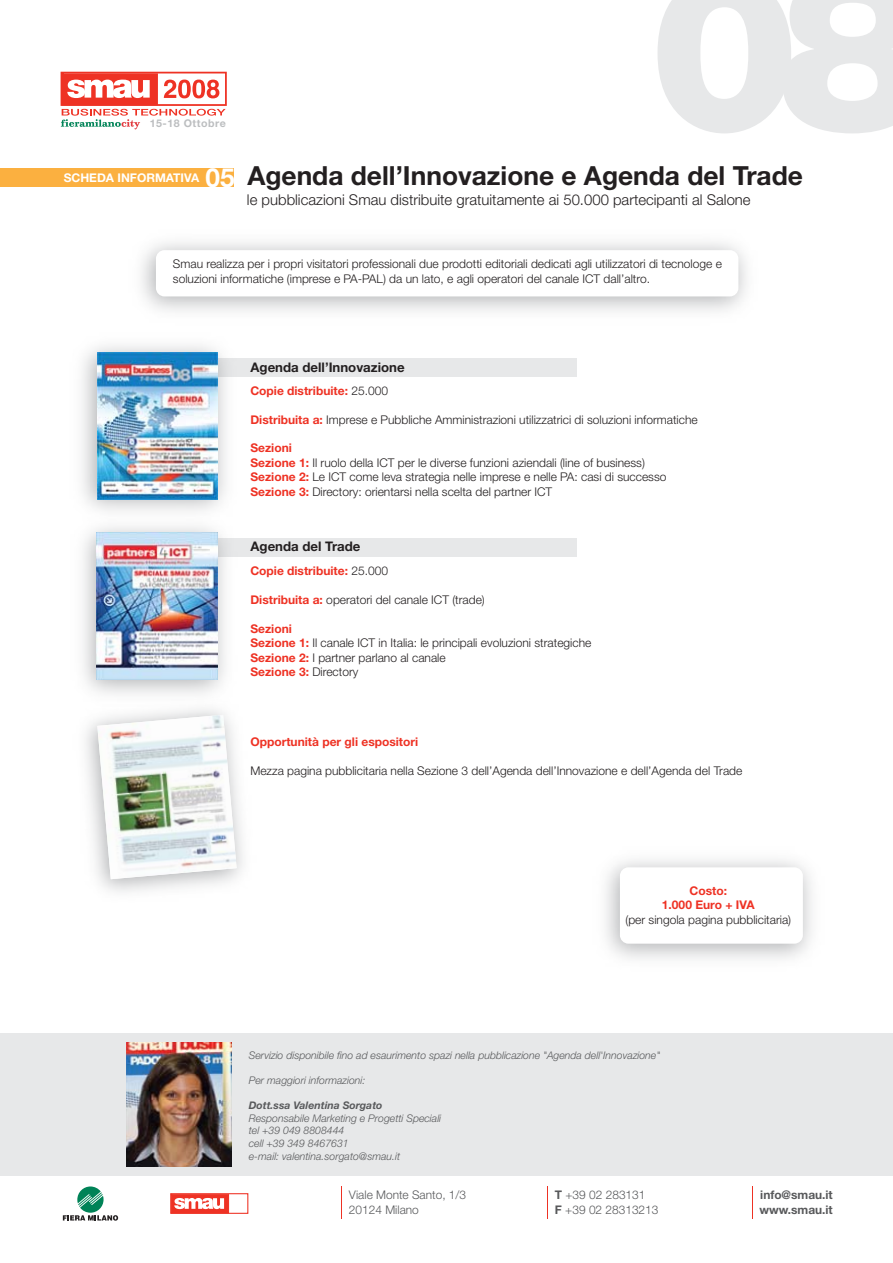
<style>
.page{position:relative;width:893px;height:1263px;background:#fff}
.page>*{position:absolute;margin:0;border:0;box-sizing:border-box;transform-origin:0 0}
.t1{font:700 26.4px "Helvetica Neue LT Std";color:#231f20}
.t2{font:700 26.4px "Helvetica Neue LT Std";color:#fff}
.t3{font:300 14.85px "Helvetica Neue LT Std";color:#231f20}
.t4{font:700 13.2px "Helvetica Neue LT Std";color:#231f20}
.t5{font:300 12px/14.4px "Helvetica Neue LT Std";color:#231f20}
.t6{font:700 12px/14.4px "Helvetica Neue LT Std";color:#ee3224;text-align:center}
.t7{font:700 12px "Helvetica Neue LT Std";color:#fff}
.t8{font:300 11.85px/14.2px "Helvetica Neue LT Std";color:#58595b}
.t9{font:700 11.85px/14.2px "Helvetica Neue LT Std";color:#58595b}
.t10{font:700 10.65px "Helvetica Neue LT Std";letter-spacing:.05em;color:#bcbec0}
.t11{font:italic 300 10.5px/12.6px "Helvetica Neue LT Std";color:#58595b}
.t12{font:italic 700 10.5px "Helvetica Neue LT Std";color:#58595b}
.s1{font-weight:300;color:#231f20}
.s2{font-weight:700;color:#ee3224}
.s3{font-weight:700}
</style>
<div class="page">
<div style="left:138px;top:538px;width:438px;height:18px;background:#e7e8e9"></div>
<div style="left:138px;top:358px;width:438px;height:19px;background:#e7e8e9"></div>
<svg style="left:657px;top:0;width:236px;height:133px"></svg>
<div style="left:61px;top:72px;width:166px;height:34px;border:2px solid #ee3224"></div>
<svg style="left:60px;top:73px;width:166px;height:56px"></svg>
<svg style="left:63px;top:1186px;width:55px;height:35px"></svg>
<svg style="left:172px;top:1195px;width:58px;height:17px"></svg>
<div style="left:170px;top:1193px;width:78px;height:21px;border:1px solid #ee3224"></div>
<hr style="left:341px;top:1187px;width:1px;height:32px;background:#ee3224">
<hr style="left:547px;top:1187px;width:1px;height:32px;background:#ee3224">
<hr style="left:752px;top:1187px;width:1px;height:32px;background:#ee3224">
<div style="left:0;top:168px;width:233px;height:19px;background:#fbb040"></div>
<div style="left:0;top:1033px;width:893px;height:143px;background:#e7e8e9"></div>
<img style="left:127px;top:1042px;width:105px;height:124px">
<img style="left:83px;top:529px;width:160px;height:162px">
<img style="left:97px;top:532px;width:121px;height:147px">
<img style="left:82px;top:345px;width:144px;height:184px">
<img style="left:97px;top:352px;width:121px;height:147px">
<img style="left:97px;top:715px;width:140px;height:164px">
<p class="t10" style="left:150px;top:117px;width:78px">15-18 Ottobre</p>
<h1 class="t2" style="left:205px;top:161px;width:31px">05</h1>
<p class="t7" style="left:64px;top:170px;width:137px">SCHEDA INFORMATIVA</p>
<h1 class="t1" style="left:247px;top:159px;width:557px">Agenda dell’Innovazione e Agenda del Trade</h1>
<p class="t3" style="left:247px;top:191px;width:505px">le pubblicazioni Smau distribuite gratuitamente ai 50.000 partecipanti al Salone</p>
<p class="t5" style="left:173px;top:256px;width:551px">Smau realizza per i propri visitatori professionali due prodotti editoriali dedicati agli utilizzatori di tecnologe e soluzioni informatiche (imprese e PA-PAL) da un lato, e agli operatori del canale ICT dall’altro.</p>
<p class="t4" style="left:251px;top:359px;width:156px">Agenda dell’Innovazione</p>
<p class="t6" style="left:250px;top:383px;width:139px">Copie distribuite: <span class="s1">25.000</span></p>
<p class="t5" style="left:250px;top:412px;width:449px"><span class="s2">Distribuita a:</span> Imprese e Pubbliche Amministrazioni utilizzatrici di soluzioni informatiche</p>
<p class="t5" style="left:250px;top:441px;width:418px"><span class="s2">Sezioni<br>Sezione 1:</span> Il ruolo della ICT per le diverse funzioni aziendali (line of business)<br><span class="s2">Sezione 2:</span> Le ICT come leva strategia nelle imprese e nelle PA: casi di successo <span class="s2">Sezione 3:</span> Directory: orientarsi nella scelta del partner ICT</p>
<p class="t4" style="left:251px;top:538px;width:112px">Agenda del Trade</p>
<p class="t6" style="left:250px;top:563px;width:139px">Copie distribuite: <span class="s1">25.000</span></p>
<p class="t5" style="left:250px;top:592px;width:236px"><span class="s2">Distribuita a:</span> operatori del canale ICT (trade)</p>
<p class="t5" style="left:250px;top:621px;width:342px"><span class="s2">Sezioni<br>Sezione 1:</span> Il canale ICT in Italia: le principali evoluzioni strategiche <span class="s2">Sezione 2:</span> I partner parlano al canale<br><span class="s2">Sezione 3:</span> Directory</p>
<p class="t6" style="left:250px;top:735px;width:169px">Opportunità per gli espositori</p>
<p class="t5" style="left:250px;top:763px;width:493px">Mezza pagina pubblicitaria nella Sezione 3 dell’Agenda dell’Innovazione e dell’Agenda del Trade</p>
<p class="t6" style="left:662px;top:883px;width:94px">Costo:<br>1.000 Euro + IVA</p>
<p class="t5" style="left:625px;top:912px;width:167px">(per singola pagina pubblicitaria)</p>
<p class="t11" style="left:249px;top:1049px;width:413px">Servizio disponibile fino ad esaurimento spazi nella pubblicazione "Agenda dell'Innovazione"</p>
<p class="t11" style="left:249px;top:1074px;width:118px">Per maggiori informazioni:</p>
<p class="t12" style="left:249px;top:1099px;width:135px">Dott.ssa Valentina Sorgato</p>
<p class="t11" style="left:249px;top:1112px;width:194px">Responsabile Marketing e Progetti Speciali tel +39 049 8808444<br>cell +39 349 8467631<br>e-mail: valentina.sorgato@smau.it</p>
<p class="t8" style="left:349px;top:1188px;width:119px">Viale Monte Santo, 1/3<br>20124 Milano</p>
<p class="t8" style="left:555px;top:1188px;width:105px"><span class="s3">T</span> +39 02 283131<br><span class="s3">F</span> +39 02 28313213</p>
<p class="t9" style="left:759px;top:1188px;width:75px">info@smau.it www.smau.it</p>
</div>
